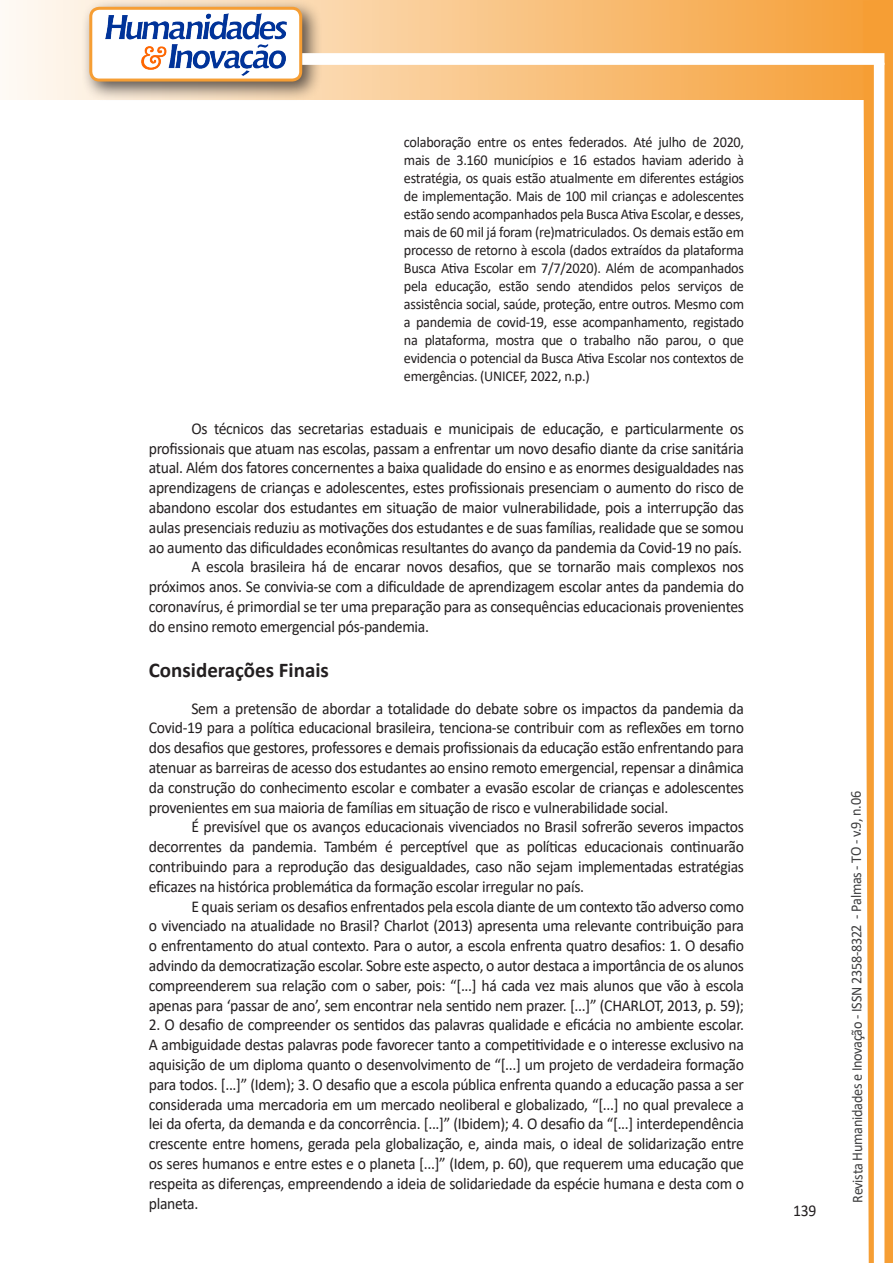
<style>
.page{position:relative;width:893px;height:1263px;background:#fff}
.page>*{position:absolute;margin:0;border:0;box-sizing:border-box;transform-origin:0 0}
.Titulo_2{font:700 21px "Calibri";color:#231f20}
.texto{font:16.5px/19.8px "Calibri";letter-spacing:-.02em;color:#231f20;text-align:justify;scale:.95 1}
.citacao{font:15px/18px "Calibri";letter-spacing:-.02em;color:#231f20;text-align:justify;scale:.95 1}
.t1{font:15px "Calibri";letter-spacing:-.025em;color:#3e3e3f;scale:.95 1}
</style>
<div class="page">
<svg style="left:5px;top:0;width:858px;height:100px;background:#f9c484"></svg>
<div style="left:81px;top:0;width:241px;height:102px;background:#231f20;opacity:.75"></div>
<div style="left:91px;top:8px;width:210px;height:72px;background:#fff;border-radius:9px"></div>
<div style="left:89px;top:7px;width:213px;height:75px;border:3px solid #f69e34;border-radius:9px"></div>
<div style="left:302px;top:53px;width:582px;height:12px;background:#fff;border:2px solid #fff"></div>
<svg style="left:863px;top:0;width:30px;height:1263px"></svg>
<img style="left:105px;top:13px;width:181px;height:62px">
<p class="citacao" style="left:404px;top:133px;width:360px">colaboração entre os entes federados. Até julho de 2020, mais de 3.160 municípios e 16 estados haviam aderido à estratégia, os quais estão atualmente em diferentes estágios de implementação. Mais de 100 mil crianças e adolescentes estão sendo acompanhados pela Busca Ativa Escolar, e desses, mais de 60 mil já foram (re)matriculados. Os demais estão em processo de retorno à escola (dados extraídos da plataforma Busca Ativa Escolar em 7/7/2020). Além de acompanhados pela educação, estão sendo atendidos pelos serviços de assistência social, saúde, proteção, entre outros. Mesmo com a pandemia de covid-19, esse acompanhamento, registado na plataforma, mostra que o trabalho não parou, o que evidencia o potencial da Busca Ativa Escolar nos contextos de emergências. (UNICEF, 2022, n.p.)</p>
<p class="texto" style="left:149px;top:418px;width:628px;text-indent:43px">Os técnicos das secretarias estaduais e municipais de educação, e particularmente os profissionais que atuam nas escolas, passam a enfrentar um novo desafio diante da crise sanitária atual. Além dos fatores concernentes a baixa qualidade do ensino e as enormes desigualdades nas aprendizagens de crianças e adolescentes, estes profissionais presenciam o aumento do risco de abandono escolar dos estudantes em situação de maior vulnerabilidade, pois a interrupção das aulas presenciais reduziu as motivações dos estudantes e de suas famílias, realidade que se somou ao aumento das dificuldades econômicas resultantes do avanço da pandemia da Covid-19 no país.</p>
<p class="texto" style="left:149px;top:556px;width:628px;text-indent:43px">A escola brasileira há de encarar novos desafios, que se tornarão mais complexos nos próximos anos. Se convivia-se com a dificuldade de aprendizagem escolar antes da pandemia do coronavírus, é primordial se ter uma preparação para as consequências educacionais provenientes do ensino remoto emergencial pós-pandemia.</p>
<p class="Titulo_2" style="left:149px;top:655px;width:182px">Considerações Finais</p>
<p class="texto" style="left:149px;top:698px;width:628px;text-indent:43px">Sem a pretensão de abordar a totalidade do debate sobre os impactos da pandemia da Covid-19 para a política educacional brasileira, tenciona-se contribuir com as reflexões em torno dos desafios que gestores, professores e demais profissionais da educação estão enfrentando para atenuar as barreiras de acesso dos estudantes ao ensino remoto emergencial, repensar a dinâmica da construção do conhecimento escolar e combater a evasão escolar de crianças e adolescentes provenientes em sua maioria de famílias em situação de risco e vulnerabilidade social.</p>
<p class="texto" style="left:149px;top:816px;width:628px;text-indent:43px">É previsível que os avanços educacionais vivenciados no Brasil sofrerão severos impactos decorrentes da pandemia. Também é perceptível que as políticas educacionais continuarão contribuindo para a reprodução das desigualdades, caso não sejam implementadas estratégias eficazes na histórica problemática da formação escolar irregular no país.</p>
<p class="texto" style="left:149px;top:896px;width:628px;text-indent:43px">E quais seriam os desafios enfrentados pela escola diante de um contexto tão adverso como o vivenciado na atualidade no Brasil? Charlot (2013) apresenta uma relevante contribuição para o enfrentamento do atual contexto. Para o autor, a escola enfrenta quatro desafios: 1. O desafio advindo da democratização escolar. Sobre este aspecto, o autor destaca a importância de os alunos compreenderem sua relação com o saber, pois: “[...] há cada vez mais alunos que vão à escola apenas para ‘passar de ano’, sem encontrar nela sentido nem prazer. [...]” (CHARLOT, 2013, p. 59);</p>
<p class="texto" style="left:149px;top:1014px;width:628px">2. O desafio de compreender os sentidos das palavras qualidade e eficácia no ambiente escolar.<br>A ambiguidade destas palavras pode favorecer tanto a competitividade e o interesse exclusivo na aquisição de um diploma quanto o desenvolvimento de “[...] um projeto de verdadeira formação para todos. [...]” (Idem); 3. O desafio que a escola pública enfrenta quando a educação passa a ser considerada uma mercadoria em um mercado neoliberal e globalizado, “[...] no qual prevalece a lei da oferta, da demanda e da concorrência. [...]” (Ibidem); 4. O desafio da “[...] interdependência crescente entre homens, gerada pela globalização, e, ainda mais, o ideal de solidarização entre os seres humanos e entre estes e o planeta [...]” (Idem, p. 60), que requerem uma educação que respeita as diferenças, empreendendo a ideia de solidariedade da espécie humana e desta com o planeta.</p>
<p class="texto" style="left:793px;top:1200px;width:26px">139</p>
<p class="t1" style="left:846px;top:1203px;width:435px;rotate:-90deg">Revista Humanidades e Inovação - ISSN 2358-8322 - Palmas - TO - v.9, n.06</p>
</div>
